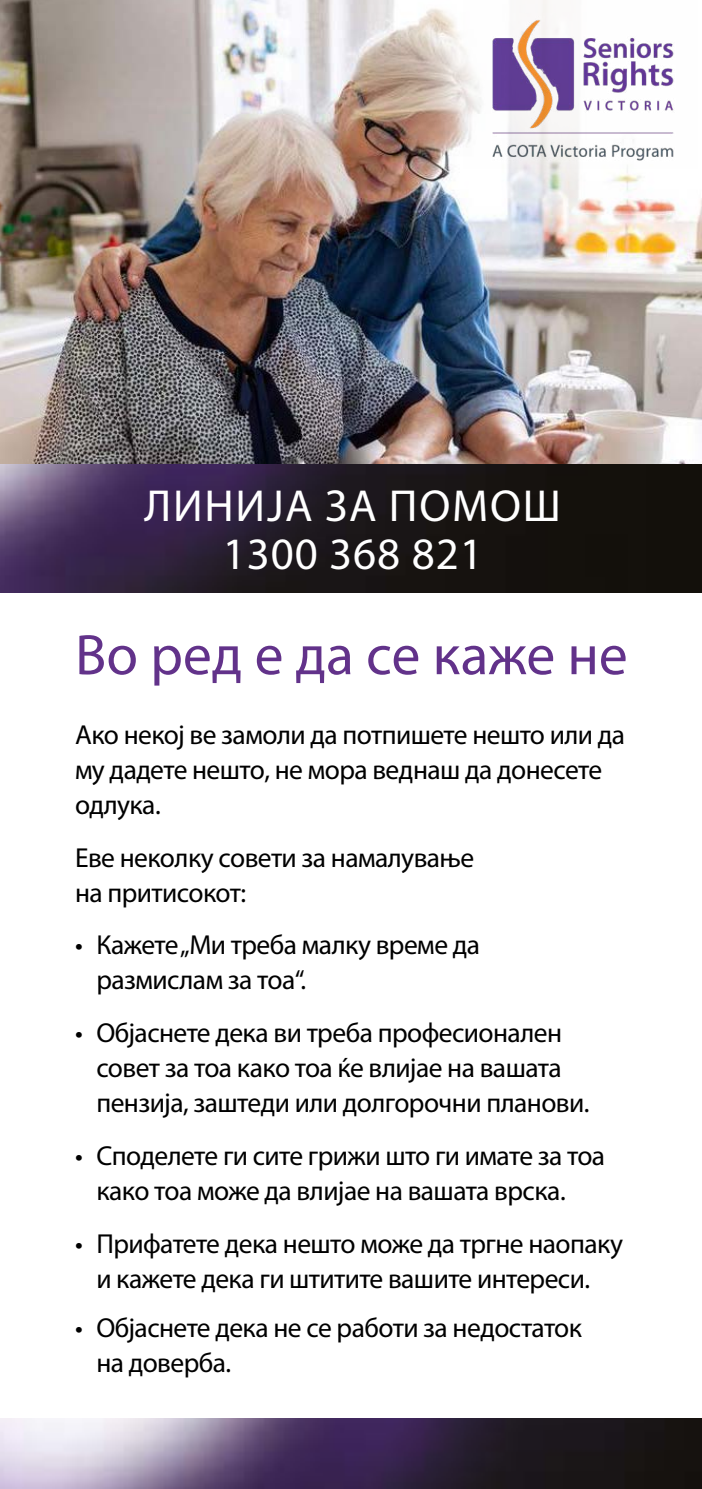
<style>
.page{position:relative;width:702px;height:1489px;background:#fff}
.page>*{position:absolute;margin:0;border:0;box-sizing:border-box;transform-origin:0 0}
.t1{font:57.5px "Myriad Pro";color:#62328a}
.t2{font:45px/47.5px "Myriad Pro";letter-spacing:.035em;color:#fff;text-align:center}
.t3{font:27.5px/35px "Myriad Pro";letter-spacing:-.02em;color:#000}
</style>
<div class="page">
<img style="left:0;top:0;width:702px;height:464px">
<img style="left:463px;top:0;width:234px;height:168px">
<img style="left:0;top:464px;width:702px;height:128px">
<img style="left:0;top:1418px;width:702px;height:70px">
<h2 class="t2" style="left:144px;top:481px;width:418px">ЛИНИЈА ЗА ПОМОШ<br>1300 368 821</h2>
<h1 class="t1" style="left:75px;top:619px;width:554px">Во ред е да се каже не</h1>
<p class="t3" style="left:75px;top:716px;width:551px">Ако некој ве замоли да потпишете нешто или да му дадете нешто, не мора веднаш да донесете одлука.</p>
<p class="t3" style="left:75px;top:839px;width:401px">Еве неколку совети за намалување на притисокот:</p>
<p class="t3" style="left:96px;top:927px;width:385px;text-indent:-21px">• Кажете „Ми треба малку време да размислам за тоа“.</p>
<p class="t3" style="left:96px;top:1014px;width:494px;text-indent:-21px">• Објаснете дека ви треба професионален совет за тоа како тоа ќе влијае на вашата пензија, заштеди или долгорочни планови.</p>
<p class="t3" style="left:96px;top:1137px;width:510px;text-indent:-21px">• Споделете ги сите грижи што ги имате за тоа како тоа може да влијае на вашата врска.</p>
<p class="t3" style="left:75px;top:1225px;width:549px;text-align:center">• Прифатете дека нешто може да тргне наопаку и кажете дека ги штитите вашите интереси.</p>
<p class="t3" style="left:96px;top:1309px;width:487px;text-indent:-21px">• Објаснете дека не се работи за недостаток на доверба.</p>
</div>
